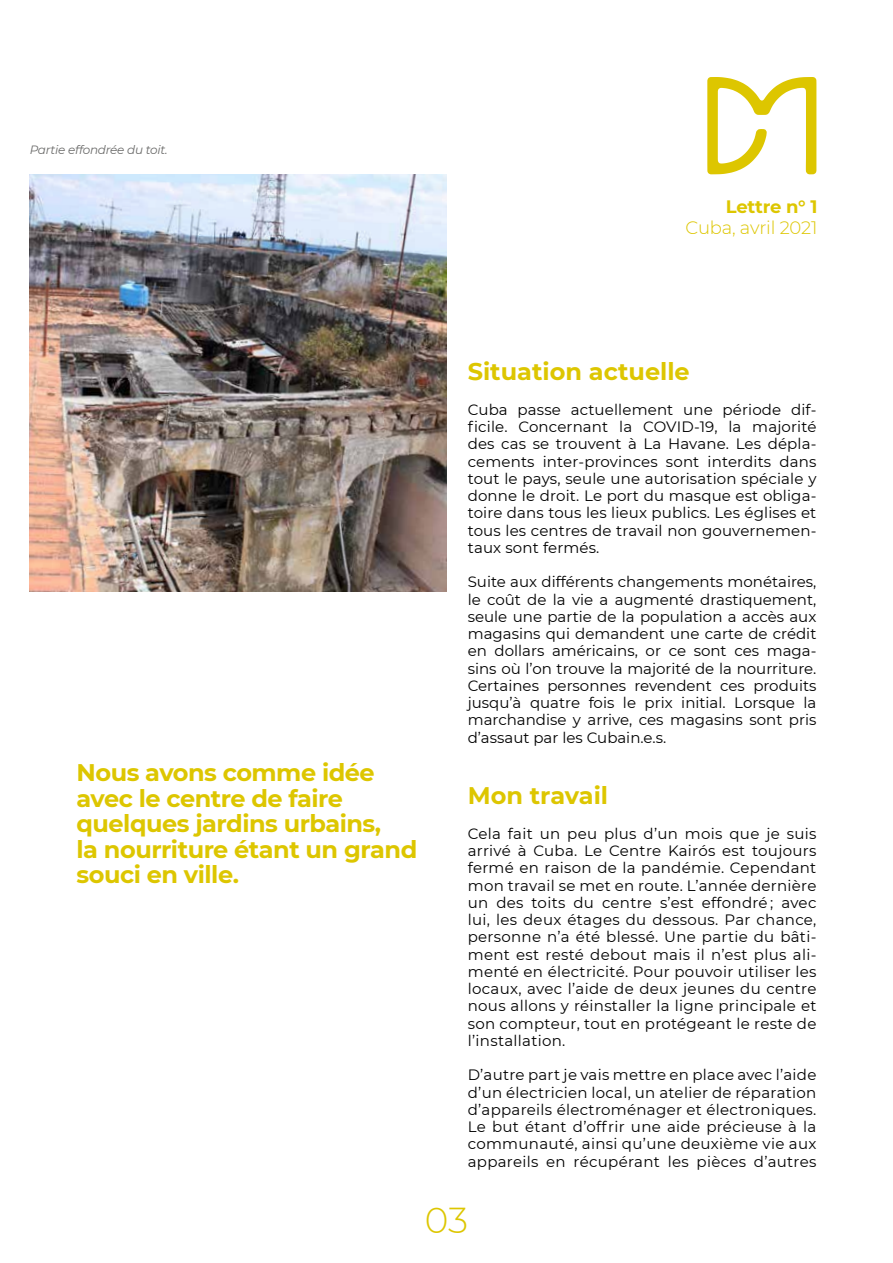
<style>
.page{position:relative;width:893px;height:1263px;background:#fff}
.page>*{position:absolute;margin:0;border:0;box-sizing:border-box;transform-origin:0 0}
.t1{font:300 36px "Montserrat";color:#ddc600}
.t2{font:700 24px/25.5px "Montserrat";letter-spacing:-.02em;color:#ddc600}
.t3{font:700 24px "Montserrat";color:#ddc600}
.t4{font:300 18px "Montserrat";letter-spacing:-.01em;color:#ddc600}
.t5{font:700 18px "Montserrat";letter-spacing:-.015em;color:#ddc600}
.t6{font:15px/17.2px "Montserrat";letter-spacing:.01em;color:#000;text-align:justify}
.t7{font:italic 12px "Montserrat";letter-spacing:-.02em;color:#6b6b6a}
</style>
<div class="page">
<img style="left:30px;top:174px;width:416px;height:417px">
<svg style="left:707px;top:77px;width:109px;height:97px"></svg>
<p class="t7" style="left:30px;top:141px;width:139px">Partie effondrée du toit.</p>
<p class="t5" style="left:726px;top:194px;width:93px">Lettre n° 1</p>
<p class="t4" style="left:686px;top:215px;width:133px">Cuba, avril 2021</p>
<h2 class="t2" style="left:77px;top:759px;width:342px">Nous avons comme idée avec le centre de faire quelques jardins urbains,<br>la nourriture étant un grand souci en ville.</h2>
<h2 class="t3" style="left:468px;top:355px;width:224px">Situation actuelle</h2>
<p class="t6" style="left:468px;top:400px;width:350px">Cuba passe actuellement une période dif&shy;ficile. Concernant la COVID-19, la majorité des cas se trouvent à La Havane. Les dépla&shy;cements inter-provinces sont interdits dans tout le pays, seule une autorisation spéciale y donne le droit. Le port du masque est obliga&shy;toire dans tous les lieux publics. Les églises et tous les centres de travail non gouvernemen&shy;taux sont fermés.</p>
<p class="t6" style="left:468px;top:573px;width:350px">Suite aux différents changements monétaires, le coût de la vie a augmenté drastiquement, seule une partie de la population a accès aux magasins qui demandent une carte de crédit en dollars américains, or ce sont ces maga&shy;sins où l’on trouve la majorité de la nourriture.<br>Certaines personnes revendent ces produits jusqu’à quatre fois le prix initial. Lorsque la marchandise y arrive, ces magasins sont pris d’assaut par les Cubain.e.s.</p>
<h2 class="t3" style="left:468px;top:778px;width:142px">Mon travail</h2>
<p class="t6" style="left:468px;top:824px;width:350px">Cela fait un peu plus d’un mois que je suis arrivé à Cuba. Le Centre Kairós est toujours fermé en raison de la pandémie. Cependant mon travail se met en route. L’année dernière un des toits du centre s’est effondré ; avec lui, les deux étages du dessous. Par chance, personne n’a été blessé. Une partie du bâti&shy;ment est resté debout mais il n’est plus ali&shy;menté en électricité. Pour pouvoir utiliser les locaux, avec l’aide de deux jeunes du centre nous allons y réinstaller la ligne principale et son compteur, tout en protégeant le reste de l’installation.</p>
<p class="t6" style="left:468px;top:1066px;width:350px">D’autre part je vais mettre en place avec l’aide d’un électricien local, un atelier de réparation d’appareils électroménager et électroniques.<br>Le but étant d’offrir une aide précieuse à la communauté, ainsi qu’une deuxième vie aux appareils en récupérant les pièces d’autres</p>
<h1 class="t1" style="left:425px;top:1196px;width:45px">03</h1>
</div>
